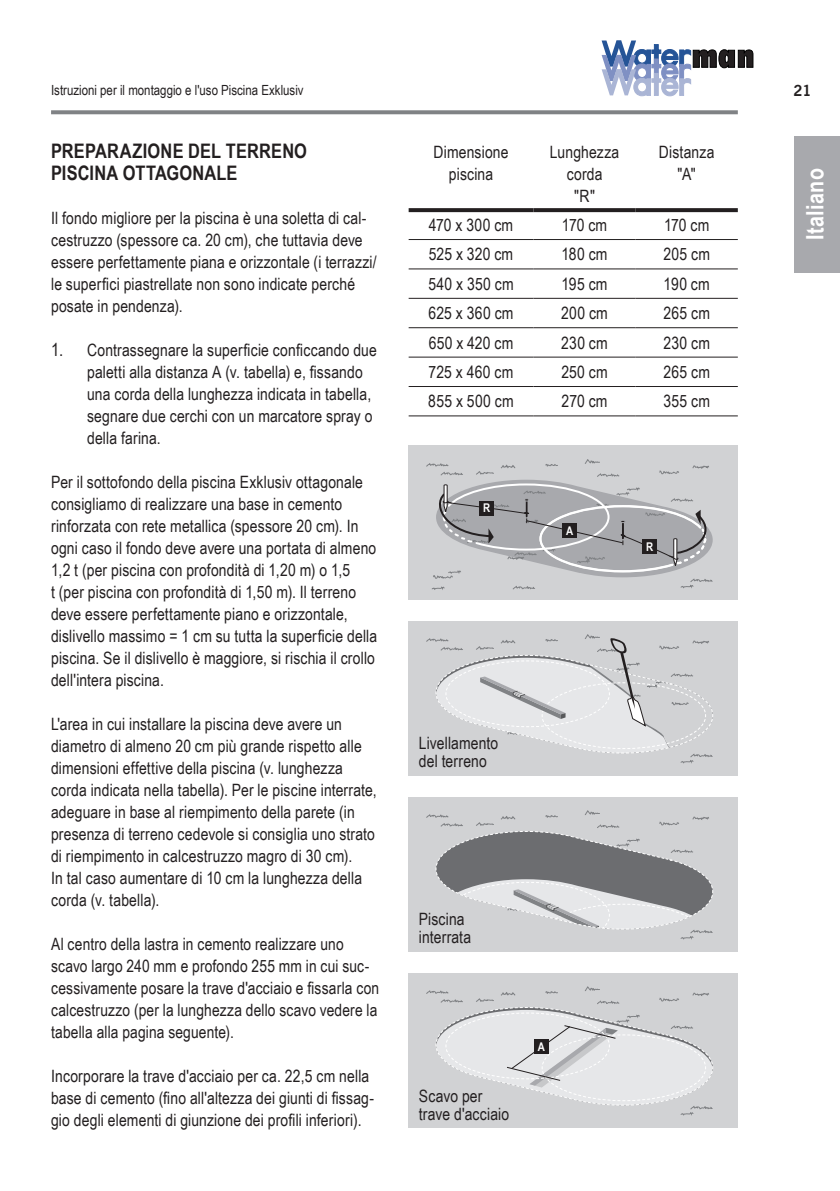
<style>
.page{position:relative;width:840px;height:1191px;background:#fff}
.page>*{position:absolute;margin:0;border:0;box-sizing:border-box;transform-origin:0 0}
.t1{font:700 24px "Arial Narrow";letter-spacing:.02em;color:#fff}
.t2{font:700 20px/22px "Arial Narrow";letter-spacing:.01em;color:#231f20}
.t3{font:17px/22px "Arial Narrow";letter-spacing:.01em;color:#231f20}
.t4{font:700 15px "News Gothic BT";color:#231f20}
.t5{font:14px "Arial Narrow";color:#231f20}
.t6{font:700 12px "Arial Narrow";color:#fff}
.s1{font-size:18px}
</style>
<div class="page">
<svg style="left:51px;top:110px;width:686px;height:4px;background:#898b8d"></svg>
<div style="left:794px;top:136px;width:45px;height:136px;background:#a8a9ad"></div>
<svg style="left:601px;top:41px;width:151px;height:55px"></svg>
<svg style="left:408px;top:208px;width:125px;height:4px"></svg>
<svg style="left:533px;top:208px;width:102px;height:4px"></svg>
<svg style="left:635px;top:208px;width:102px;height:4px"></svg>
<hr style="left:408px;top:239px;width:125px;height:1px;background:#231f20">
<hr style="left:533px;top:239px;width:102px;height:1px;background:#231f20">
<hr style="left:635px;top:239px;width:102px;height:1px;background:#231f20">
<hr style="left:408px;top:268px;width:125px;height:1px;background:#231f20">
<hr style="left:533px;top:268px;width:102px;height:1px;background:#231f20">
<hr style="left:635px;top:268px;width:102px;height:1px;background:#231f20">
<hr style="left:408px;top:298px;width:125px;height:1px;background:#231f20">
<hr style="left:533px;top:298px;width:102px;height:1px;background:#231f20">
<hr style="left:635px;top:298px;width:102px;height:1px;background:#231f20">
<hr style="left:408px;top:327px;width:125px;height:1px;background:#231f20">
<hr style="left:533px;top:327px;width:102px;height:1px;background:#231f20">
<hr style="left:635px;top:327px;width:102px;height:1px;background:#231f20">
<hr style="left:408px;top:356px;width:125px;height:1px;background:#231f20">
<hr style="left:533px;top:356px;width:102px;height:1px;background:#231f20">
<hr style="left:635px;top:356px;width:102px;height:1px;background:#231f20">
<hr style="left:408px;top:386px;width:125px;height:1px;background:#231f20">
<hr style="left:533px;top:386px;width:102px;height:1px;background:#231f20">
<hr style="left:635px;top:386px;width:102px;height:1px;background:#231f20">
<hr style="left:408px;top:415px;width:125px;height:1px;background:#231f20">
<hr style="left:533px;top:415px;width:102px;height:1px;background:#231f20">
<hr style="left:635px;top:415px;width:102px;height:1px;background:#231f20">
<div style="left:408px;top:445px;width:329px;height:154px;background:#d1d2d4"></div>
<svg style="left:426px;top:459px;width:287px;height:131px"></svg>
<div style="left:562px;top:524px;width:14px;height:14px;background:#231f20"></div>
<div style="left:408px;top:621px;width:329px;height:154px;background:#d1d2d4"></div>
<svg style="left:426px;top:634px;width:287px;height:130px"></svg>
<div style="left:408px;top:797px;width:329px;height:154px;background:#d1d2d4"></div>
<svg style="left:426px;top:810px;width:287px;height:130px"></svg>
<div style="left:408px;top:973px;width:329px;height:154px;background:#d1d2d4"></div>
<svg style="left:426px;top:986px;width:287px;height:130px"></svg>
<div style="left:534px;top:1039px;width:14px;height:15px;background:#231f20"></div>
<p class="t5" style="left:51px;top:80px;width:254px">Istruzioni per il montaggio e l'uso Piscina Exklusiv</p>
<p class="t2" style="left:51px;top:139px;width:257px">PREPARAZIONE DEL TERRENO<br>PISCINA OTTAGONALE</p>
<p class="t3" style="left:51px;top:206px;width:327px">Il fondo migliore per la piscina è una soletta di cal&shy;cestruzzo (spessore ca. 20 cm), che tuttavia deve essere perfettamente piana e orizzontale (i terrazzi/ le superfici piastrellate non sono indicate perché posate in pendenza).</p>
<p class="t3" style="left:87px;top:338px;width:291px;text-indent:-36px"><span class="s1">1.</span> Contrassegnare la superficie conficcando due paletti alla distanza A (v. tabella) e, fissando una corda della lunghezza indicata in tabella, segnare due cerchi con un marcatore spray o della farina.</p>
<p class="t3" style="left:51px;top:470px;width:327px">Per il sottofondo della piscina Exklusiv ottagonale consigliamo di realizzare una base in cemento rinforzata con rete metallica (spessore 20 cm). In ogni caso il fondo deve avere una portata di almeno 1,2 t (per piscina con profondità di 1,20 m) o 1,5<br>t (per piscina con profondità di 1,50 m). Il terreno deve essere perfettamente piano e orizzontale, dislivello massimo = 1 cm su tutta la superficie della piscina. Se il dislivello è maggiore, si rischia il crollo dell'intera piscina.</p>
<p class="t3" style="left:51px;top:712px;width:327px">L'area in cui installare la piscina deve avere un diametro di almeno 20 cm più grande rispetto alle dimensioni effettive della piscina (v. lunghezza corda indicata nella tabella). Per le piscine interrate, adeguare in base al riempimento della parete (in presenza di terreno cedevole si consiglia uno strato di riempimento in calcestruzzo magro di 30 cm).<br>In tal caso aumentare di 10 cm la lunghezza della corda (v. tabella).</p>
<p class="t3" style="left:51px;top:932px;width:329px">Al centro della lastra in cemento realizzare uno scavo largo 240 mm e profondo 255 mm in cui suc&shy;cessivamente posare la trave d'acciaio e fissarla con calcestruzzo (per la lunghezza dello scavo vedere la tabella alla pagina seguente).</p>
<p class="t3" style="left:51px;top:1064px;width:324px">Incorporare la trave d'acciaio per ca. 22,5 cm nella base di cemento (fino all'altezza dei giunti di fissag&shy;gio degli elementi di giunzione dei profili inferiori).</p>
<p class="t3" style="left:433px;top:140px;width:77px;text-align:center">Dimensione piscina</p>
<p class="t3" style="left:549px;top:140px;width:71px;text-align:center">Lunghezza corda<br>"R"</p>
<p class="t3" style="left:658px;top:140px;width:57px;text-align:center">Distanza "A"</p>
<p class="t3" style="left:428px;top:213px;width:86px">470 x 300 cm</p>
<p class="t3" style="left:561px;top:213px;width:47px">170 cm</p>
<p class="t3" style="left:663px;top:213px;width:47px">170 cm</p>
<p class="t3" style="left:428px;top:243px;width:86px">525 x 320 cm</p>
<p class="t3" style="left:561px;top:243px;width:48px">180 cm</p>
<p class="t3" style="left:663px;top:243px;width:48px">205 cm</p>
<p class="t3" style="left:428px;top:272px;width:87px">540 x 350 cm</p>
<p class="t3" style="left:561px;top:272px;width:48px">195 cm</p>
<p class="t3" style="left:663px;top:272px;width:48px">190 cm</p>
<p class="t3" style="left:428px;top:301px;width:86px">625 x 360 cm</p>
<p class="t3" style="left:561px;top:301px;width:48px">200 cm</p>
<p class="t3" style="left:663px;top:301px;width:48px">265 cm</p>
<p class="t3" style="left:428px;top:331px;width:86px">650 x 420 cm</p>
<p class="t3" style="left:561px;top:331px;width:48px">230 cm</p>
<p class="t3" style="left:663px;top:331px;width:48px">230 cm</p>
<p class="t3" style="left:428px;top:360px;width:86px">725 x 460 cm</p>
<p class="t3" style="left:561px;top:360px;width:48px">250 cm</p>
<p class="t3" style="left:663px;top:360px;width:48px">265 cm</p>
<p class="t3" style="left:428px;top:390px;width:87px">855 x 500 cm</p>
<p class="t3" style="left:561px;top:390px;width:47px">270 cm</p>
<p class="t3" style="left:663px;top:390px;width:48px">355 cm</p>
<p class="t6" style="left:483px;top:498px;width:9px">R</p>
<p class="t6" style="left:566px;top:521px;width:9px">A</p>
<p class="t6" style="left:645px;top:537px;width:9px">R</p>
<p class="t3" style="left:418px;top:733px;width:81px;line-height:18px">Livellamento del terreno</p>
<p class="t3" style="left:418px;top:909px;width:54px;line-height:18px">Piscina interrata</p>
<p class="t3" style="left:418px;top:1086px;width:92px;line-height:18px">Scavo per trave d'acciaio</p>
<p class="t6" style="left:537px;top:1037px;width:9px">A</p>
<p class="t4" style="left:793px;top:82px;width:20px">21</p>
<h1 class="t1" style="left:796px;top:240px;width:74px;rotate:-90deg">Italiano</h1>
</div>
